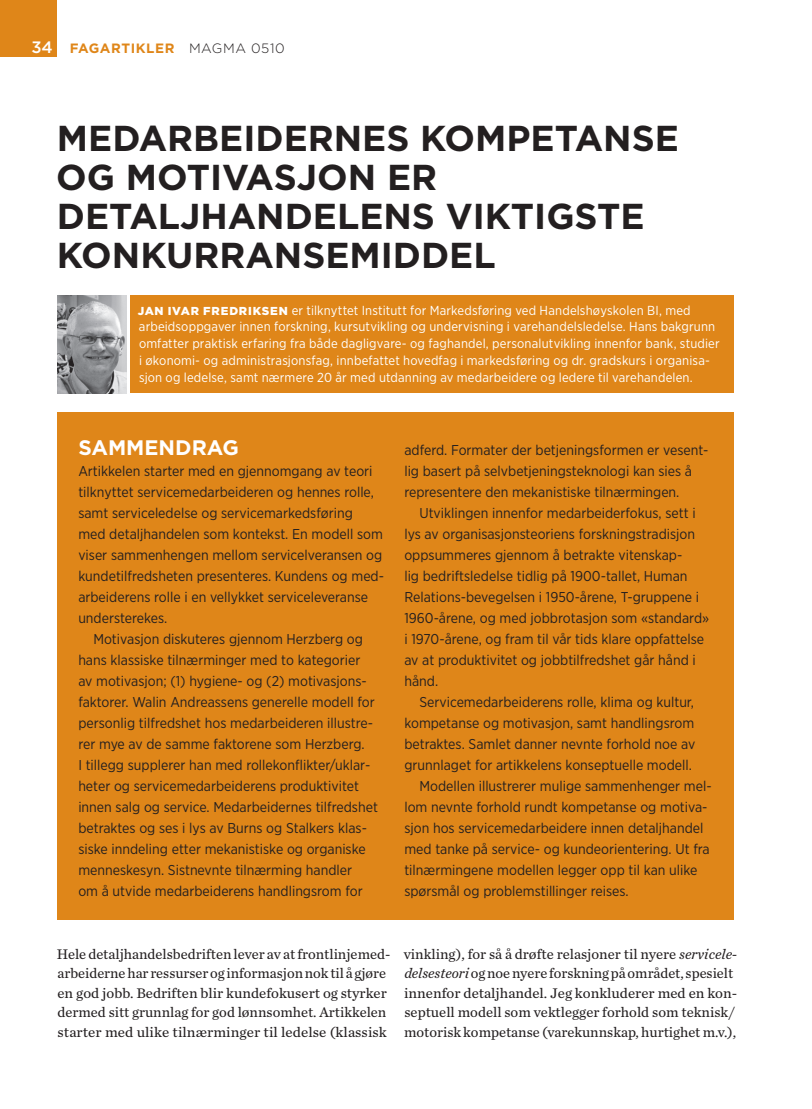
<style>
.page{position:relative;width:812px;height:1109px;background:#fff}
.page>*{position:absolute;margin:0;border:0;box-sizing:border-box;transform-origin:0 0}
.t1{font:700 36px/39px "Gotham";color:#231f20}
.t2{font:700 21px "Gotham";color:#fff}
.t3{font:14.55px/19.5px "Chronicle Text G2";color:#231f20}
.t4{font:14.25px/21px "Gotham Narrow";color:#231f20}
.t5{font:700 13.5px "Gotham";letter-spacing:.04em;color:#df8619}
.t6{font:13.05px/16.8px "Gotham Narrow";letter-spacing:.01em;color:#fff}
.s1{font-weight:500;font-size:16.5px;color:#fff}
.s2{font-weight:300;color:#231f20}
.s3{font-family:"Gotham";font-weight:900;font-size:11.55px}
.s4{font-style:italic}
</style>
<div class="page">
<div style="left:0;top:0;width:57px;height:57px;background:#df8619"></div>
<div style="left:130px;top:296px;width:603px;height:97px;background:#df8619"></div>
<img style="left:57px;top:296px;width:70px;height:97px">
<div style="left:57px;top:413px;width:676px;height:507px;background:#df8619"></div>
<p class="t5" style="left:31px;top:43px;width:255px"><span class="s1">34</span> FAGARTIKLER <span class="s2">MAGMA 0510</span></p>
<h1 class="t1" style="left:56px;top:121px;width:624px">MEDARBEIDERNES KOMPETANSE<br>OG MOTIVASJON ER<br>DETALJHANDELENS VIKTIGSTE<br>KONKURRANSEMIDDEL</h1>
<p class="t6" style="left:138px;top:302px;width:583px"><span class="s3">JAN IVAR FREDRIKSEN</span> er tilknyttet Institutt for Markedsføring ved Handelshøyskolen BI, med arbeidsoppgaver innen forskning, kursutvikling og undervisning i varehandelsledelse. Hans bakgrunn omfatter praktisk erfaring fra både dagligvare- og faghandel, personalutvikling innenfor bank, studier i økonomi- og administrasjonsfag, innbefattet hovedfag i markedsføring og dr. gradskurs i organisa&shy;sjon og ledelse, samt nærmere 20 år med utdanning av medarbeidere og ledere til varehandelen.</p>
<h2 class="t2" style="left:78px;top:440px;width:162px">SAMMENDRAG</h2>
<p class="t4" style="left:78px;top:461px;width:307px">Artikkelen starter med en gjennomgang av teori tilknyttet servicemedarbeideren og hennes rolle, samt serviceledelse og servicemarkedsføring<br>med detaljhandelen som kontekst. En modell som viser sammenhengen mellom servicelveransen og kundetilfredsheten presenteres. Kundens og med&shy;arbeiderens rolle i en vellykket serviceleveranse understerekes.</p>
<p class="t4" style="left:78px;top:629px;width:301px;text-indent:15px">Motivasjon diskuteres gjennom Herzberg og hans klassiske tilnærminger med to kategorier av motivasjon; (1) hygiene- og (2) motivasjons&shy;faktorer. Walin Andreassens generelle modell for personlig tilfredshet hos medarbeideren illustre&shy;rer mye av de samme faktorene som Herzberg.<br>I tillegg supplerer han med rollekonflikter/uklar&shy;heter og servicemedarbeiderens produktivitet innen salg og service. Medarbeidernes tilfredshet betraktes og ses i lys av Burns og Stalkers klas&shy;siske inndeling etter mekanistiske og organiske menneskesyn. Sistnevnte tilnærming handler<br>om å utvide medarbeiderens handlingsrom for</p>
<p class="t4" style="left:404px;top:440px;width:305px">adferd. Formater der betjeningsformen er vesent&shy;lig basert på selvbetjeningsteknologi kan sies å representere den mekanistiske tilnærmingen.</p>
<p class="t4" style="left:404px;top:503px;width:306px;text-indent:15px">Utviklingen innenfor medarbeiderfokus, sett i lys av organisasjonsteoriens forskningstradisjon oppsummeres gjennom å betrakte vitenskap-<br>lig bedriftsledelse tidlig på 1900-tallet, Human Relations-bevegelsen i 1950-årene, T-gruppene i 1960-årene, og med jobbrotasjon som «standard» i 1970-årene, og fram til vår tids klare oppfattelse av at produktivitet og jobbtilfredshet går hånd i hånd.</p>
<p class="t4" style="left:419px;top:692px;width:276px">Servicemedarbeiderens rolle, klima og kultur,</p>
<p class="t4" style="left:404px;top:713px;width:291px">kompetanse og motivasjon, samt handlingsrom</p>
<p class="t4" style="left:404px;top:734px;width:292px">betraktes. Samlet danner nevnte forhold noe av</p>
<p class="t4" style="left:404px;top:755px;width:289px">grunnlaget for artikkelens konseptuelle modell.</p>
<p class="t4" style="left:419px;top:776px;width:294px">Modellen illustrerer mulige sammenhenger mel-</p>
<p class="t4" style="left:404px;top:797px;width:304px">lom nevnte forhold rundt kompetanse og motiva-</p>
<p class="t4" style="left:404px;top:818px;width:300px">sjon hos servicemedarbeidere innen detaljhandel</p>
<p class="t4" style="left:404px;top:839px;width:307px">med tanke på service- og kundeorientering. Ut fra</p>
<p class="t4" style="left:404px;top:860px;width:294px">tilnærmingene modellen legger opp til kan ulike</p>
<p class="t4" style="left:404px;top:881px;width:226px">spørsmål og problemstillinger reises.</p>
<p class="t3" style="left:57px;top:945px;width:335px">Hele de talj han dels be drif ten le ver av at front lin je med&shy;ar bei der ne har res sur ser og in for ma sjon nok til å gjøre en god jobb. Be drif ten blir kun de fo ku sert og styr ker der med sitt grunn lag for god lønn som het. Ar tik ke len star ter med uli ke til nær min ger til le del se (klas sisk</p>
<p class="t3" style="left:404px;top:945px;width:335px">vink ling), for så å drøf te re la sjo ner til nye re <span class="s4">ser vice le&shy;del ses teo ri</span> og noe nye re forskning på om rå det, spe si elt in nen for de talj han del. Jeg kon klu de rer med en kon&shy;sep tu ell mo dell som vekt leg ger for hold som tek nisk/ mo to risk kom pe tan se (va re kunn skap, hur tig het m.v.),</p>
</div>
